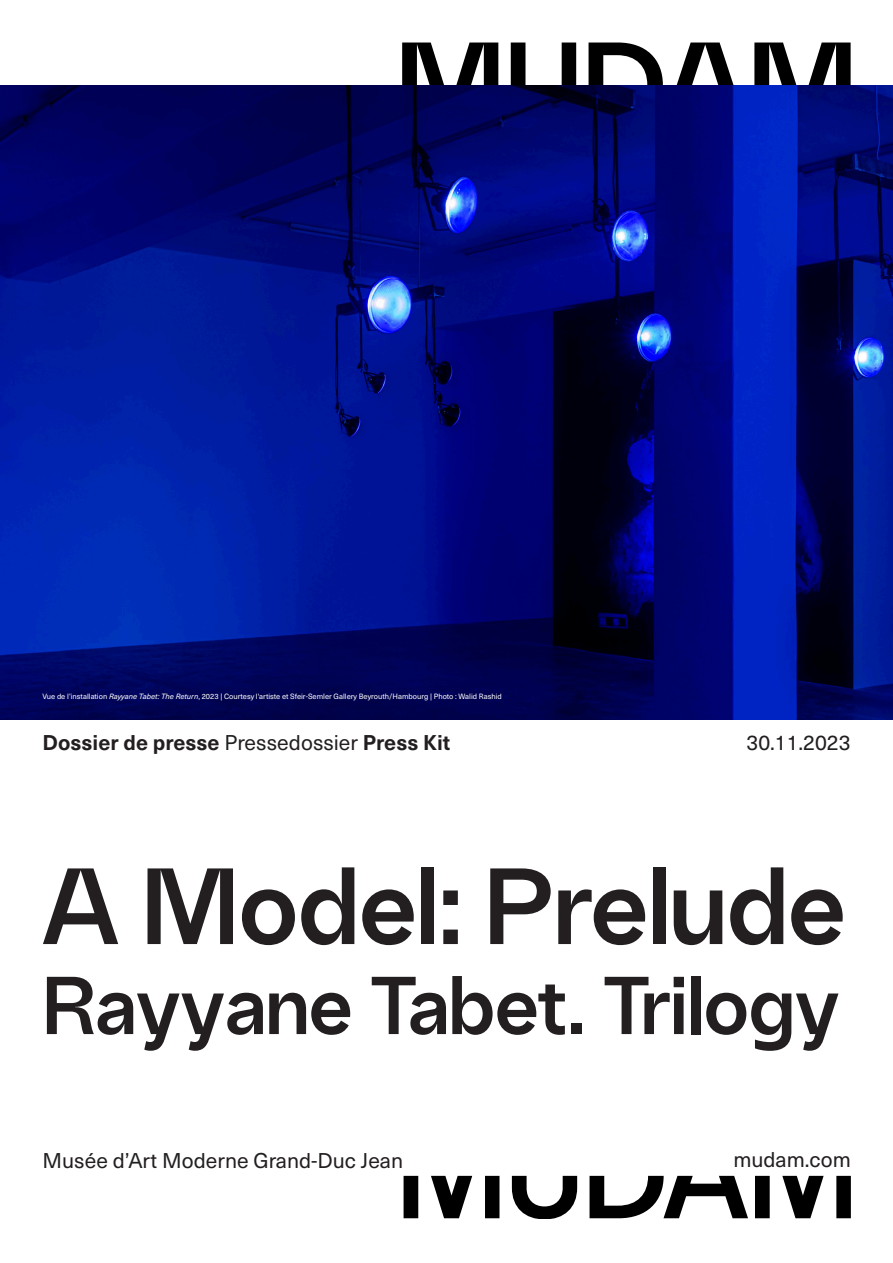
<style>
.page{position:relative;width:893px;height:1263px;background:#fff}
.page>*{position:absolute;margin:0;border:0;box-sizing:border-box;transform-origin:0 0}
.t1{font:500 105px "Mudam";color:#231f20}
.t2{font:500 79.5px "Mudam";color:#231f20}
.t3{font:21px "Neue Haas Unica Pro";color:#231f20}
.t4{font:700 21px "Neue Haas Unica Pro";color:#231f20}
.t5{font:7.5px "Neue Haas Unica Pro";color:#fff}
.s1{font-style:italic}
.s2{font-weight:400}
</style>
<div class="page">
<svg style="left:402px;top:43px;width:448px;height:42px"></svg>
<svg style="left:404px;top:1176px;width:446px;height:43px"></svg>
<img style="left:0;top:85px;width:893px;height:634px">
<p class="t5" style="left:43px;top:692px;width:461px">Vue de lʼinstallation <span class="s1">Rayyane Tabet: The Return</span>, 2023 | Courtesy l'artiste et Sfeir-Semler Gallery Beyrouth/Hambourg | Photo : Walid Rashid</p>
<p class="t4" style="left:43px;top:729px;width:409px">Dossier de presse <span class="s2">Pressedossier</span> Press Kit</p>
<p class="t3" style="left:746px;top:730px;width:105px">30.11.2023</p>
<p class="t1" style="left:43px;top:839px;width:804px">A Model: Prelude</p>
<p class="t2" style="left:43px;top:955px;width:798px">Rayyane Tabet. Trilogy</p>
<p class="t3" style="left:43px;top:1148px;width:362px">Musée d’Art Moderne Grand-Duc Jean</p>
<p class="t3" style="left:733px;top:1147px;width:119px">mudam.com</p>
</div>
